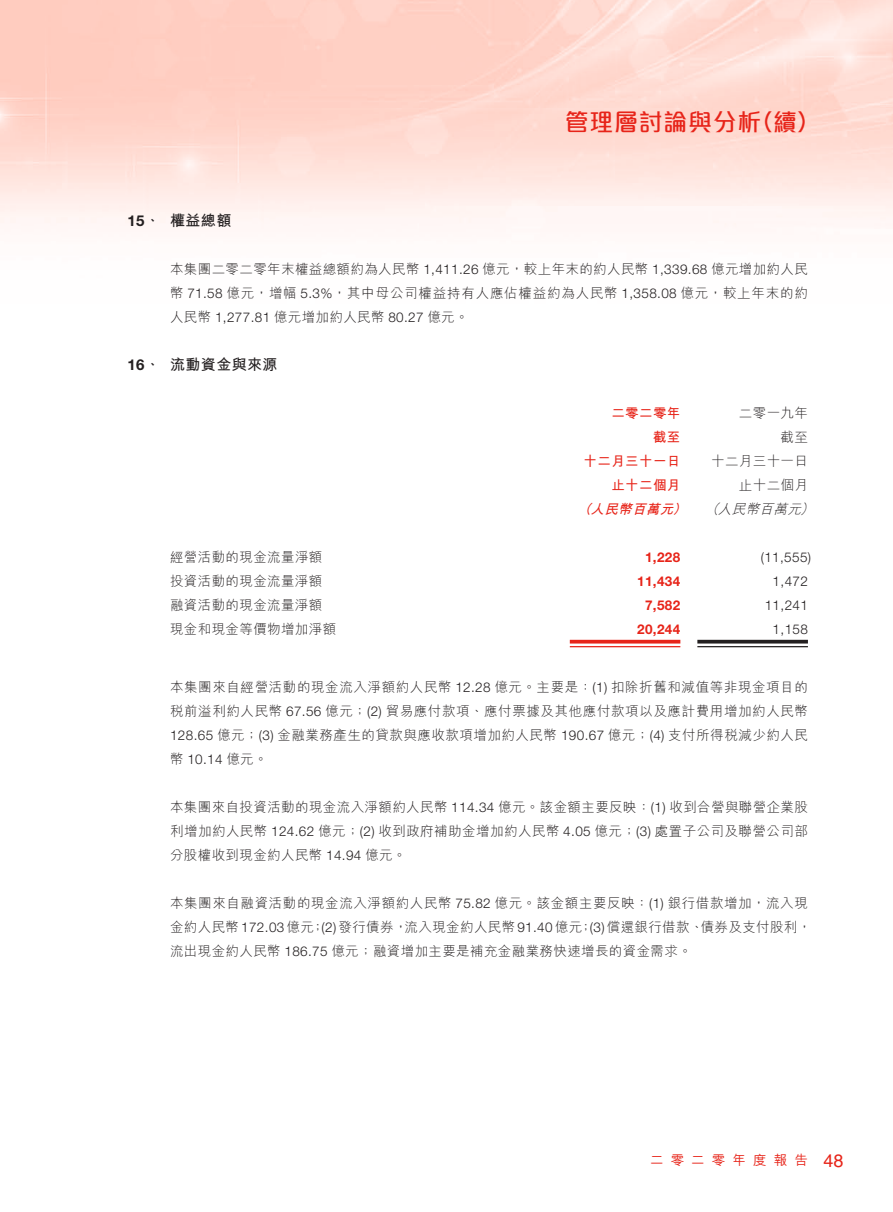
<style>
.page{position:relative;width:893px;height:1212px;background:#fff}
.page>*{position:absolute;margin:0;border:0;box-sizing:border-box;transform-origin:0 0}
.t1{font:500 24px "M Elle HK";letter-spacing:.03em;color:#e72419}
.t2{font:18px "Helvetica LT Std";color:#e72419}
.t3{font:700 15px "M Hei HK";letter-spacing:.03em;color:#231f20}
.t4{font:700 15px "Helvetica Neue LT Std";color:#231f20}
.t5{font:300 13.5px/24px "M Hei HK";letter-spacing:.03em;color:#231f20;text-align:justify}
.t6{font:300 13.5px "Helvetica Neue LT Std";letter-spacing:.03em;color:#231f20}
.t7{font:700 13.5px "Helvetica Neue LT Std";letter-spacing:.03em;color:#e72419}
.t8{font:700 13.5px/24px "M Hei HK";letter-spacing:.03em;color:#e72419;text-align:right}
.t9{font:italic 700 13.5px "M Hei HK";color:#e72419}
.t10{font:500 13.5px "M Hei HK";letter-spacing:.53em;color:#e72419}
.t11{font:italic 300 13.5px "M Hei HK";color:#231f20}
.s1{font-family:"M Hei HK"}
.s2{font-family:"Helvetica Neue LT Std"}
.s3{font-weight:300;color:#231f20}
</style>
<div class="page">
<hr style="left:570px;top:640px;width:110px;height:3px;background:#e72419">
<hr style="left:570px;top:646px;width:110px;height:1px;background:#e72419">
<hr style="left:697px;top:640px;width:111px;height:3px;background:#231f20">
<hr style="left:697px;top:646px;width:111px;height:1px;background:#231f20">
<h1 class="t1" style="left:565px;top:110px;width:198px">管理層討論與分析</h1>
<h1 class="t1" style="left:750px;top:110px;width:71px">（續(</h1>
<p class="t4" style="left:128px;top:211px;width:34px">15<span class="s1">、</span></p>
<p class="t4" style="left:128px;top:355px;width:34px">16<span class="s1">、</span></p>
<p class="t3" style="left:170px;top:210px;width:63px">權益總額</p>
<p class="t5" style="left:170px;top:257px;width:639px">本集團二零二零年末權益總額約為人民幣 <span class="s2">1,411.26</span> 億元，較上年末的約人民幣 <span class="s2">1,339.68</span> 億元增加約人民幣 <span class="s2">71.58</span> 億元，增幅 <span class="s2">5.3%</span>，其中母公司權益持有人應佔權益約為人民幣 <span class="s2">1,358.08</span> 億元，較上年末的約人民幣 <span class="s2">1,277.81</span> 億元增加約人民幣 <span class="s2">80.27</span> 億元。</p>
<p class="t3" style="left:170px;top:354px;width:109px">流動資金與來源</p>
<p class="t8" style="left:584px;top:400px;width:98px">二零二零年<br>截至<br>十二月三十一日止十二個月</p>
<p class="t5" style="left:711px;top:401px;width:98px;text-align:right">二零一九年<br>截至<br>十二月三十一日止十二個月</p>
<p class="t11" style="left:800px;top:502px;width:19px">(</p>
<p class="t9" style="left:672px;top:499px;width:52px">） <span class="s3">（</span></p>
<p class="t11" style="left:718px;top:502px;width:88px">人民幣百萬元</p>
<p class="t9" style="left:590px;top:499px;width:89px">人民幣百萬元</p>
<p class="t9" style="left:578px;top:499px;width:20px">（</p>
<p class="t5" style="left:170px;top:545px;width:154px">經營活動的現金流量淨額</p>
<p class="t7" style="left:645px;top:549px;width:37px">1,228</p>
<p class="t6" style="left:761px;top:549px;width:52px">)11,555(</p>
<p class="t5" style="left:170px;top:569px;width:154px">投資活動的現金流量淨額</p>
<p class="t7" style="left:637px;top:573px;width:45px">11,434</p>
<p class="t6" style="left:773px;top:573px;width:37px">1,472</p>
<p class="t5" style="left:170px;top:593px;width:154px">融資活動的現金流量淨額</p>
<p class="t7" style="left:645px;top:597px;width:37px">7,582</p>
<p class="t6" style="left:765px;top:597px;width:45px">11,241</p>
<p class="t5" style="left:170px;top:617px;width:168px">現金和現金等價物增加淨額</p>
<p class="t7" style="left:637px;top:621px;width:45px">20,244</p>
<p class="t6" style="left:773px;top:621px;width:37px">1,158</p>
<p class="t5" style="left:170px;top:675px;width:639px">本集團來自經營活動的現金流入淨額約人民幣 <span class="s2">12.28</span> 億元。主要是： <span class="s2">)1(</span> 扣除折舊和減值等非現金項目的稅前溢利約人民幣 <span class="s2">67.56</span> 億元；<span class="s2">( )2</span> 貿易應付款項、應付票據及其他應付款項以及應計費用增加約人民幣<span class="s2">128.65</span> 億元；<span class="s2">( )3</span> 金融業務產生的貸款與應收款項增加約人民幣 <span class="s2">190.67</span> 億元；<span class="s2">( )4</span> 支付所得稅減少約人民</p>
<p class="t6" style="left:170px;top:751px;width:99px"><span class="s1">幣</span> 10.14 <span class="s1">億元。</span></p>
<p class="t5" style="left:170px;top:795px;width:639px">本集團來自投資活動的現金流入淨額約人民幣 <span class="s2">114.34</span> 億元。該金額主要反映： <span class="s2">)1(</span> 收到合營與聯營企業股利增加約人民幣 <span class="s2">124.62</span> 億元；<span class="s2">( )2</span> 收到政府補助金增加約人民幣 <span class="s2">4.05</span> 億元；<span class="s2">( )3</span> 處置子公司及聯營公司部分股權收到現金約人民幣 <span class="s2">14.94</span> 億元。</p>
<p class="t5" style="left:170px;top:891px;width:643px;text-align:right">本集團來自融資活動的現金流入淨額約人民幣 <span class="s2">75.82</span> 億元。該金額主要反映： <span class="s2">)1(</span> 銀行借款增加，流入現債券及支付股利，</p>
<p class="t5" style="left:170px;top:915px;width:523px">金約人民幣<span class="s2">172.03</span>億元<br>流出現金約人民幣 <span class="s2">186.75</span> 億元；融資增加主要是補充金融業務快速增長的資金需求。</p>
<p class="t5" style="left:405px;top:915px;width:179px">流入現金約人民幣<span class="s2">91.40</span>億元</p>
<p class="t5" style="left:579px;top:915px;width:126px">；<span class="s2">( )3</span> 償還銀行借款、</p>
<p class="t5" style="left:311px;top:915px;width:98px">；<span class="s2">( )2</span> 發行債券，</p>
<p class="t10" style="left:650px;top:1150px;width:159px">二零二零年度報告</p>
<h2 class="t2" style="left:823px;top:1150px;width:22px">48</h2>
</div>
